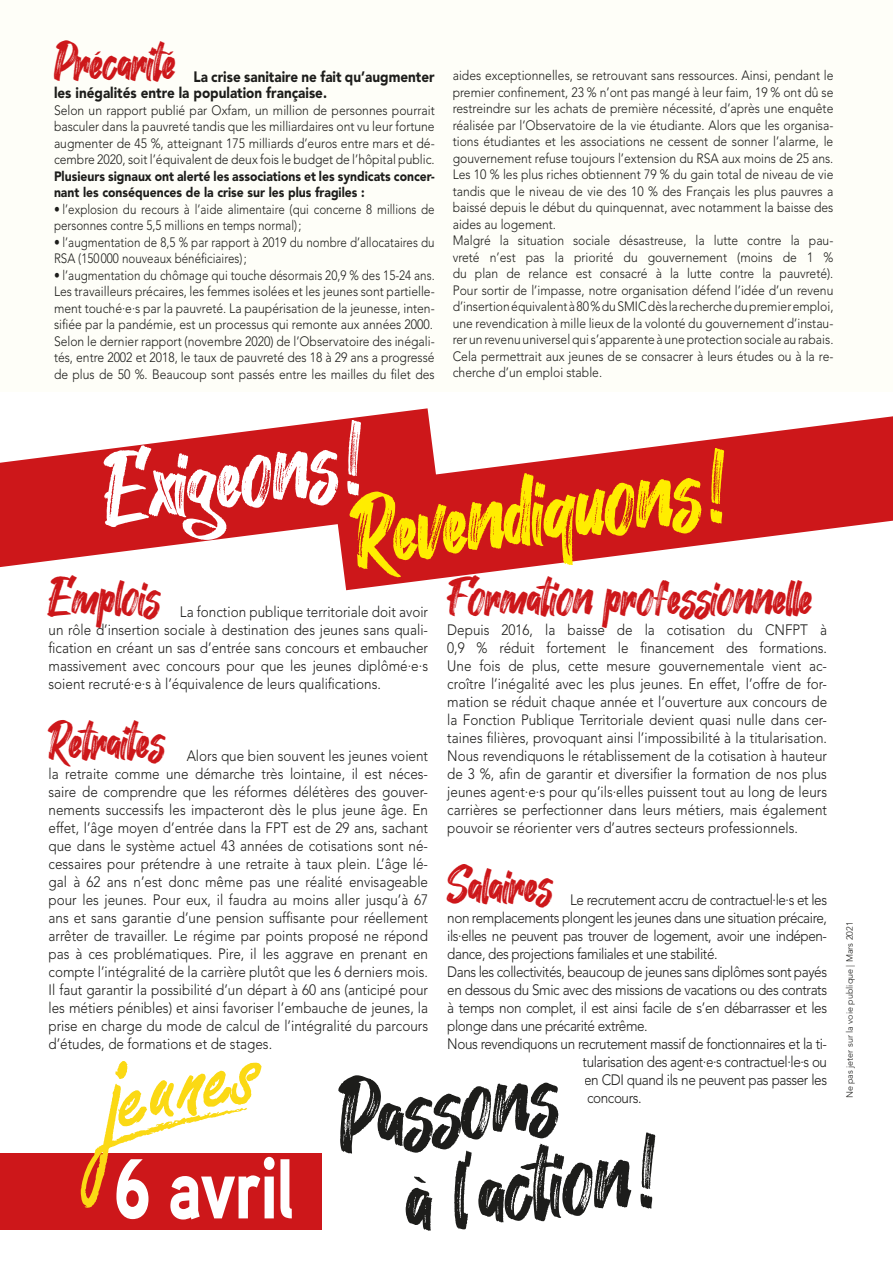
<style>
.page{position:relative;width:893px;height:1263px;background:#fff}
.page>*{position:absolute;margin:0;border:0;box-sizing:border-box;transform-origin:0 0}
.t1{font:102.45px "Hey August";color:#1d1d1b;scale:.82 1}
.t2{font:101.85px "Hey August";color:#ffed00;scale:.82 1}
.t3{font:101.85px "Hey August";color:#fff;scale:.82 1}
.t4{font:900 84.75px "Aaux Pro";letter-spacing:-.03em;color:#fff;scale:.82 1}
.t5{font:54px "Hey August";letter-spacing:-.03em;color:#cd171a;scale:.82 1}
.t6{font:300 15px/18px "Avenir LT Std";letter-spacing:-.025em;color:#1d1d1b;text-align:justify;scale:.9 1}
.t7{font:900 15px/16.5px "Avenir LT Std";color:#1d1d1b;scale:.9 1}
.t8{font:300 13.5px/16.5px "Avenir LT Std";color:#1d1d1b;text-align:justify;scale:.9 1}
.t9{font:300 13.5px/16.5px "Avenir LT Std";color:#1d1d1b;scale:.86 1}
.t10{font:300 9px "Avenir LT Std";color:#1d1d1b}
.s1{font-weight:900}
</style>
<div class="page">
<div style="left:0;top:1153px;width:321px;height:77px;background:#cd171a"></div>
<div style="left:0;top:0;width:893px;height:391px;background:#fefef8"></div>
<svg style="left:343px;top:416px;width:550px;height:174px;fill:#cd171a"></svg>
<svg style="left:0;top:408px;width:441px;height:159px;fill:#cd171a"></svg>
<svg style="left:81px;top:1061px;width:180px;height:147px"></svg>
<p class="t5" style="left:54px;top:33px;width:151px">Précarité</p>
<p class="t7" style="left:54px;top:68px;width:424px;text-indent:139px">La crise sanitaire ne fait qu’augmenter les inégalités entre la population française.</p>
<p class="t8" style="left:54px;top:102px;width:424px">Selon un rapport publié par Oxfam, un million de personnes pourrait basculer dans la pauvreté tandis que les milliardaires ont vu leur fortune augmenter de 45 %, atteignant 175 milliards d’euros entre mars et dé&shy;cembre 2020, soit l’équivalent de deux fois le budget de l’hôpital public.<br><span class="s1">Plusieurs signaux ont alerté les associations et les syndicats concer&shy;nant les conséquences de la crise sur les plus fragiles :</span></p>
<p class="t9" style="left:54px;top:201px;width:444px">• l’explosion du recours à l’aide alimentaire (qui concerne 8 millions de personnes contre 5,5 millions en temps normal);</p>
<p class="t9" style="left:54px;top:234px;width:444px">• l’augmentation de 8,5 % par rapport à 2019 du nombre d’allocataires du<br>RSA (150000 nouveaux bénéficiaires);</p>
<p class="t9" style="left:54px;top:267px;width:444px">• l’augmentation du chômage qui touche désormais 20,9 % des 15-24 ans.</p>
<p class="t8" style="left:54px;top:283px;width:424px">Les travailleurs précaires, les femmes isolées et les jeunes sont partielle&shy;ment touché·e·s par la pauvreté. La paupérisation de la jeunesse, inten&shy;sifiée par la pandémie, est un processus qui remonte aux années 2000.</p>
<p class="t8" style="left:54px;top:333px;width:424px">Selon le dernier rapport (novembre 2020) de l’Observatoire des inégali&shy;tés, entre 2002 et 2018, le taux de pauvreté des 18 à 29 ans a progressé de plus de 50 %. Beaucoup sont passés entre les mailles du filet des</p>
<p class="t8" style="left:453px;top:67px;width:425px">aides exceptionnelles, se retrouvant sans ressources. Ainsi, pendant le premier confinement, 23 % n’ont pas mangé à leur faim, 19 % ont dû se restreindre sur les achats de première nécessité, d’après une enquête réalisée par l’Observatoire de la vie étudiante. Alors que les organisa&shy;tions étudiantes et les associations ne cessent de sonner l’alarme, le gouvernement refuse toujours l’extension du RSA aux moins de 25 ans.<br>Les 10 % les plus riches obtiennent 79 % du gain total de niveau de vie tandis que le niveau de vie des 10 % des Français les plus pauvres a baissé depuis le début du quinquennat, avec notamment la baisse des aides au logement.</p>
<p class="t8" style="left:453px;top:232px;width:425px">Malgré la situation sociale désastreuse, la lutte contre la pau&shy;vreté n’est pas la priorité du gouvernement (moins de 1 % du plan de relance est consacré à la lutte contre la pauvreté).<br>Pour sortir de l’impasse, notre organisation défend l’idée d’un revenu d’insertion équivalent à 80 % du SMIC dès la recherche du premier emploi, une revendication à mille lieux de la volonté du gouvernement d’instau&shy;rer un revenu universel qui s’apparente à une protection sociale au rabais.<br>Cela permettrait aux jeunes de se consacrer à leurs études ou à la re&shy;cherche d’un emploi stable.</p>
<p class="t3" style="left:96px;top:437px;width:319px;rotate:-7deg">Exigeons!</p>
<p class="t2" style="left:347px;top:479px;width:458px;rotate:-7deg">Revendiquons!</p>
<p class="t5" style="left:447px;top:568px;width:448px">Formation professionnelle</p>
<p class="t5" style="left:49px;top:568px;width:139px">Emplois</p>
<p class="t6" style="left:49px;top:603px;width:423px;text-indent:131px">La fonction publique territoriale doit avoir un rôle d’insertion sociale à destination des jeunes sans quali&shy;fication en créant un sas d’entrée sans concours et embaucher massivement avec concours pour que les jeunes diplômé·e·s soient recruté·e·s à l’équivalence de leurs qualifications.</p>
<p class="t5" style="left:49px;top:712px;width:144px">Retraites</p>
<p class="t6" style="left:447px;top:621px;width:424px">Depuis 2016, la baisse de la cotisation du CNFPT à 0,9 % réduit fortement le financement des formations.<br>Une fois de plus, cette mesure gouvernementale vient ac&shy;croître l’inégalité avec les plus jeunes. En effet, l’offre de for&shy;mation se réduit chaque année et l’ouverture aux concours de la Fonction Publique Territoriale devient quasi nulle dans cer&shy;taines filières, provoquant ainsi l’impossibilité à la titularisation.<br>Nous revendiquons le rétablissement de la cotisation à hauteur de 3 %, afin de garantir et diversifier la formation de nos plus jeunes agent·e·s pour qu’ils·elles puissent tout au long de leurs carrières se perfectionner dans leurs métiers, mais également pouvoir se réorienter vers d’autres secteurs professionnels.</p>
<p class="t5" style="left:447px;top:856px;width:131px">Salaires</p>
<p class="t6" style="left:49px;top:747px;width:423px;text-indent:138px">Alors que bien souvent les jeunes voient la retraite comme une démarche très lointaine, il est néces&shy;saire de comprendre que les réformes délétères des gouver&shy;nements successifs les impacteront dès le plus jeune âge. En effet, l’âge moyen d’entrée dans la FPT est de 29 ans, sachant que dans le système actuel 43 années de cotisations sont né&shy;cessaires pour prétendre à une retraite à taux plein. L’âge lé&shy;gal à 62 ans n’est donc même pas une réalité envisageable pour les jeunes. Pour eux, il faudra au moins aller jusqu’à 67 ans et sans garantie d’une pension suffisante pour réellement arrêter de travailler. Le régime par points proposé ne répond pas à ces problématiques. Pire, il les aggrave en prenant en compte l’intégralité de la carrière plutôt que les 6 derniers mois.<br>Il faut garantir la possibilité d’un départ à 60 ans (anticipé pour les métiers pénibles) et ainsi favoriser l’embauche de jeunes, la prise en charge du mode de calcul de l’intégralité du parcours d’études, de formations et de stages.</p>
<p class="t6" style="left:447px;top:891px;width:424px;text-indent:123px">Le recrutement accru de contractuel·le·s et les non remplacements plongent les jeunes dans une situation précaire, ils·elles ne peuvent pas trouver de logement, avoir une indépen&shy;dance, des projections familiales et une stabilité.</p>
<p class="t6" style="left:447px;top:963px;width:424px">Dans les collectivités, beaucoup de jeunes sans diplômes sont payés en dessous du Smic avec des missions de vacations ou des contrats à temps non complet, il est ainsi facile de s’en débarrasser et les plonge dans une précarité extrême.</p>
<p class="t6" style="left:583px;top:1035px;width:273px;text-indent:-135px">Nous revendiquons un recrutement massif de fonctionnaires et la ti&shy;tularisation des agent·e·s contractuel·le·s ou en CDI quand ils ne peuvent pas passer les concours.</p>
<p class="t1" style="left:332px;top:1064px;width:273px;rotate:-6deg">Passons</p>
<p class="t1" style="left:399px;top:1144px;width:309px;rotate:-6deg">à l’action!</p>
<p class="t4" style="left:113px;top:1134px;width:223px">6 avril</p>
<p class="t10" style="left:844px;top:1098px;width:178px;rotate:-90deg">Ne pas jeter sur la voie publique | Mars 2021</p>
</div>
